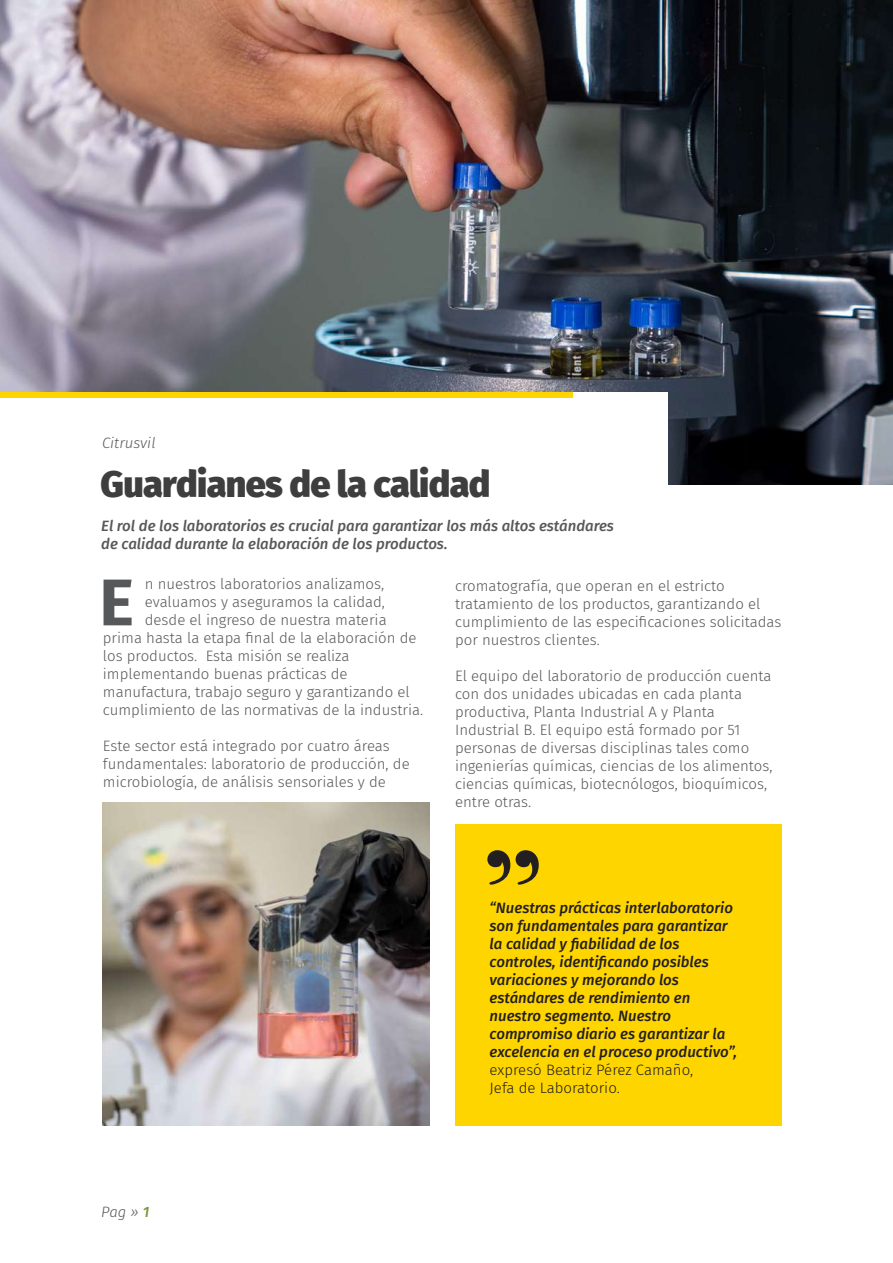
<style>
.page{position:relative;width:893px;height:1263px;background:#fff}
.page>*{position:absolute;margin:0;border:0;box-sizing:border-box;transform-origin:0 0}
.t1{font:700 66px "Fira Sans";color:#57585a}
.t2{font:900 36px "Fira Sans";letter-spacing:-.02em;color:#3e3e3f}
.t3{font:300 15px/18px "Fira Sans";color:#57585a}
.t4{font:italic 500 15px/18px "Fira Sans";color:#231f20}
.t5{font:italic 500 15px/18px "Fira Sans";color:#57585a}
.t6{font:300 15px/18px "Fira Sans";color:#231f20}
.t7{font:italic 300 15px "Fira Sans";color:#57585a}
.s1{font-weight:500;color:#7a973d}
</style>
<div class="page">
<img style="left:0;top:0;width:893px;height:485px">
<div style="left:0;top:392px;width:668px;height:186px;background:#fff"></div>
<div style="left:0;top:392px;width:572px;height:6px;background:#ffd500"></div>
<div style="left:455px;top:824px;width:327px;height:301px;background:#ffd500"></div>
<svg style="left:487px;top:850px;width:52px;height:35px"></svg>
<img style="left:103px;top:802px;width:327px;height:323px">
<p class="t7" style="left:102px;top:432px;width:55px">Citrusvil</p>
<h2 class="t2" style="left:101px;top:452px;width:391px">Guardianes de la calidad</h2>
<p class="t5" style="left:101px;top:516px;width:514px">El rol de los laboratorios es crucial para garantizar los más altos estándares de calidad durante la elaboración de los productos.</p>
<p class="t3" style="left:145px;top:574px;width:241px">n nuestros laboratorios analizamos,</p>
<p class="t3" style="left:145px;top:592px;width:242px">evaluamos y aseguramos la calidad,</p>
<p class="t3" style="left:145px;top:610px;width:243px">desde el ingreso de nuestra materia</p>
<p class="t3" style="left:103px;top:628px;width:315px">prima hasta la etapa final de la elaboración de</p>
<p class="t3" style="left:103px;top:646px;width:248px">los productos. Esta misión se realiza</p>
<p class="t3" style="left:103px;top:664px;width:246px">implementando buenas prácticas de</p>
<p class="t3" style="left:103px;top:682px;width:308px">manufactura, trabajo seguro y garantizando el</p>
<p class="t3" style="left:103px;top:700px;width:322px">cumplimiento de las normativas de la industria.</p>
<p class="t3" style="left:103px;top:736px;width:308px">Este sector está integrado por cuatro áreas fundamentales: laboratorio de producción, de microbiología, de análisis sensoriales y de</p>
<h1 class="t1" style="left:99px;top:547px;width:36px">E</h1>
<p class="t3" style="left:455px;top:576px;width:328px">cromatografía, que operan en el estricto tratamiento de los productos, garantizando el cumplimiento de las especificaciones solicitadas por nuestros clientes.</p>
<p class="t3" style="left:455px;top:666px;width:319px">El equipo del laboratorio de producción cuenta con dos unidades ubicadas en cada planta productiva, Planta Industrial A y Planta Industrial B. El equipo está formado por 51 personas de diversas disciplinas tales como ingenierías químicas, ciencias de los alimentos, ciencias químicas, biotecnólogos, bioquímicos, entre otras.</p>
<p class="t4" style="left:490px;top:898px;width:249px">“Nuestras prácticas interlaboratorio son fundamentales para garantizar la calidad y fiabilidad de los controles, identificando posibles variaciones y mejorando los estándares de rendimiento en nuestro segmento. Nuestro compromiso diario es garantizar la excelencia en el proceso productivo”,</p>
<p class="t6" style="left:490px;top:1061px;width:205px">expresó Beatriz Pérez Camaño,<br>Jefa de Laboratorio.</p>
<p class="t7" style="left:101px;top:1201px;width:50px">Pag » <span class="s1">1</span></p>
</div>
